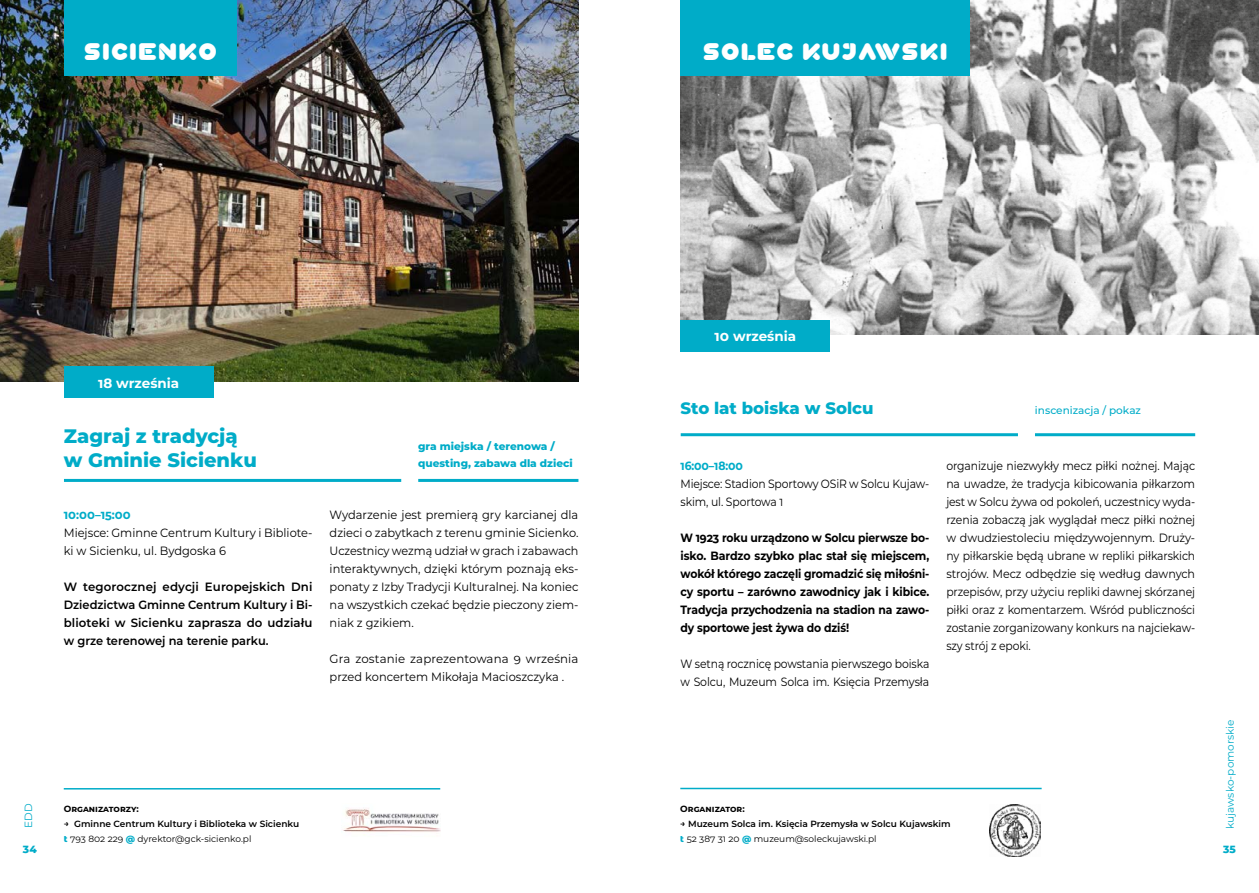
<style>
.page{position:relative;width:1259px;height:893px;background:#fff}
.page>*{position:absolute;margin:0;border:0;box-sizing:border-box;transform-origin:0 0}
.t1{font:24px "Play Solid";color:#fff}
.t2{font:800 19.5px/24px "Montserrat";color:#00acc8}
.t3{font:800 16.5px "Montserrat";color:#00acc8}
.t4{font:700 13.5px "Montserrat";color:#fff}
.t5{font:12px/18px "Montserrat";letter-spacing:-.01em;color:#000;text-align:justify;scale:.91 1}
.t6{font:12px/18px "Montserrat";letter-spacing:-.01em;color:#000;scale:.95 1}
.t7{font:700 12px/18px "Montserrat";letter-spacing:-.01em;color:#000;text-align:justify;scale:.9 1}
.t8{font:12px/18px "Montserrat";letter-spacing:-.01em;color:#000;scale:.9 1}
.t9{font:600 12px/18px "Montserrat";color:#000;text-align:justify}
.t10{font:12px/18px "Montserrat";letter-spacing:-.01em;color:#000}
.t11{font:700 12px "Montserrat";letter-spacing:-.005em;color:#00acc8;scale:.95 1}
.t12{font:700 12px "Montserrat";letter-spacing:-.005em;color:#00acc8;scale:.9 1}
.t13{font:800 10.5px/16.5px "Montserrat";color:#00acc8}
.t14{font:10.5px "Montserrat";color:#00acc8}
.t15{font:500 10.5px "Montserrat";color:#00acc8}
.t16{font:600 9px/15px "Montserrat";color:#000}
.t17{font:700 9px "Montserrat";color:#000}
.s1{font-weight:800;color:#00acc8}
.s2{font-weight:400}
</style>
<div class="page">
<img style="left:343px;top:808px;width:97px;height:27px">
<img style="left:0;top:0;width:578px;height:381px">
<div style="left:64px;top:366px;width:149px;height:31px;background:#00acc8"></div>
<div style="left:64px;top:0;width:173px;height:75px;background:#00acc8"></div>
<hr style="left:64px;top:788px;width:376px;height:1px;background:#00acc8">
<hr style="left:418px;top:479px;width:160px;height:3px;background:#00acc8">
<hr style="left:64px;top:479px;width:337px;height:3px;background:#00acc8">
<img style="left:680px;top:0;width:579px;height:335px">
<hr style="left:680px;top:788px;width:361px;height:1px;background:#00acc8">
<hr style="left:1035px;top:433px;width:160px;height:3px;background:#00acc8">
<hr style="left:680px;top:433px;width:338px;height:3px;background:#00acc8">
<div style="left:680px;top:320px;width:150px;height:31px;background:#00acc8"></div>
<div style="left:680px;top:0;width:289px;height:75px;background:#00acc8"></div>
<img style="left:989px;top:805px;width:51px;height:51px">
<h1 class="t1" style="left:83px;top:36px;width:136px">SICIENKO</h1>
<h1 class="t1" style="left:702px;top:37px;width:247px">SOLEC KUJAWSKI</h1>
<p class="t4" style="left:98px;top:373px;width:83px">18 września</p>
<h2 class="t2" style="left:64px;top:422px;width:195px">Zagraj z tradycją w Gminie Sicienku</h2>
<p class="t11" style="left:64px;top:506px;width:72px">10:00–15:00</p>
<p class="t6" style="left:64px;top:524px;width:263px">Miejsce: Gminne Centrum Kultury i Bibliote&shy;ki w Sicienku, ul. Bydgoska 6</p>
<p class="t9" style="left:64px;top:578px;width:250px">W tegorocznej edycji Europejskich Dni Dziedzictwa Gminne Centrum Kultury i Bi&shy;blioteki w Sicienku zaprasza do udziału w grze terenowej na terenie parku.</p>
<p class="t13" style="left:418px;top:437px;width:156px">gra miejska / terenowa / questing, zabawa dla dzieci</p>
<p class="t6" style="left:330px;top:506px;width:263px;text-align:justify">Wydarzenie jest premierą gry karcianej dla dzieci o zabytkach z terenu gminie Sicienko.<br>Uczestnicy wezmą udział w grach i zabawach interaktywnych, dzięki którym poznają eks&shy;ponaty z Izby Tradycji Kulturalnej. Na koniec na wszystkich czekać będzie pieczony ziem&shy;niak z gzikiem.</p>
<p class="t10" style="left:330px;top:650px;width:250px">Gra zostanie zaprezentowana 9 września przed koncertem Mikołaja Macioszczyka .</p>
<p class="t14" style="left:21px;top:828px;width:26px;rotate:-90deg">EDD</p>
<p class="t17" style="left:64px;top:802px;width:76px">Organizatorzy:</p>
<p class="t16" style="left:64px;top:816px;width:237px">→ Gminne Centrum Kultury i Biblioteka w Sicienku <span class="s1">t</span> <span class="s2">793 802 229</span> <span class="s1">@</span> <span class="s2">dyrektor@gck-sicienko.pl</span></p>
<p class="t4" style="left:714px;top:327px;width:83px">10 września</p>
<h3 class="t3" style="left:680px;top:396px;width:195px">Sto lat boiska w Solcu</h3>
<p class="t15" style="left:1035px;top:403px;width:108px">inscenizacja / pokaz</p>
<p class="t12" style="left:680px;top:457px;width:71px">16:00–18:00</p>
<p class="t8" style="left:680px;top:474px;width:278px">Miejsce: Stadion Sportowy OSiR w Solcu Kujaw&shy;skim, ul. Sportowa 1</p>
<p class="t7" style="left:680px;top:528px;width:278px">W 1923 roku urządzono w Solcu pierwsze bo&shy;isko. Bardzo szybko plac stał się miejscem, wokół którego zaczęli gromadzić się miłośni&shy;cy sportu – zarówno zawodnicy jak i kibice.<br>Tradycja przychodzenia na stadion na zawo&shy;dy sportowe jest żywa do dziś!</p>
<p class="t8" style="left:680px;top:654px;width:278px">W setną rocznicę powstania pierwszego boiska w Solcu, Muzeum Solca im. Księcia Przemysła</p>
<p class="t5" style="left:946px;top:456px;width:275px">organizuje niezwykły mecz piłki nożnej. Mając na uwadze, że tradycja kibicowania piłkarzom jest w Solcu żywa od pokoleń, uczestnicy wyda&shy;rzenia zobaczą jak wyglądał mecz piłki nożnej w dwudziestoleciu międzywojennym. Druży&shy;ny piłkarskie będą ubrane w repliki piłkarskich strojów. Mecz odbędzie się według dawnych przepisów, przy użyciu repliki dawnej skórzanej piłki oraz z komentarzem. Wśród publiczności zostanie zorganizowany konkurs na najciekaw&shy;szy strój z epoki.</p>
<p class="t17" style="left:680px;top:802px;width:66px">Organizator:</p>
<p class="t16" style="left:680px;top:815px;width:272px">→ Muzeum Solca im. Księcia Przemysła w Solcu Kujawskim <span class="s1">t</span> <span class="s2">52 387 31 20</span> <span class="s1">@</span> <span class="s2">muzeum@soleckujawski.pl</span></p>
<p class="t14" style="left:1222px;top:829px;width:111px;rotate:-90deg">kujawsko-pomorskie</p>
<p class="t13" style="left:23px;top:839px;width:15px">34</p>
<p class="t13" style="left:1223px;top:839px;width:14px">35</p>
</div>
